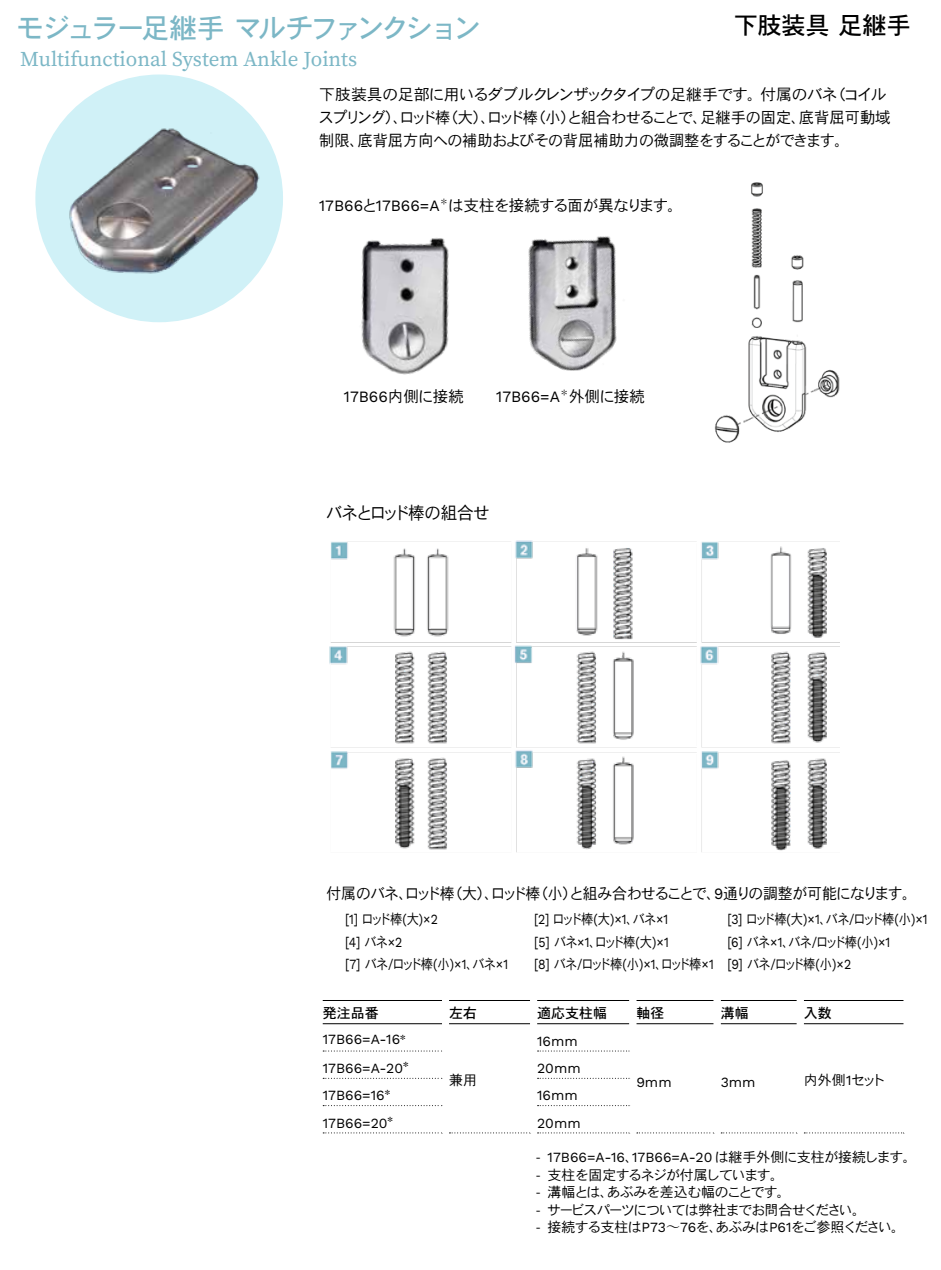
<style>
.page{position:relative;width:941px;height:1270px;background:#fff}
.page>*{position:absolute;margin:0;border:0;box-sizing:border-box;transform-origin:0 0}
.t1{font:28px "DFHS Gothic Std W5";letter-spacing:-.12em;color:#7cb7c6}
.t2{font:24.5px "DFHS Gothic Std W5";letter-spacing:-.025em;color:#000}
.t3{font:21px "Source Serif Pro";color:#7cb7c6}
.t4{font:17.5px "DFHS Gothic Std W3";letter-spacing:-.1em;color:#000;scale:.95 1}
.t5{font:15.75px/22.8px "DFHS Gothic Std W3";letter-spacing:-.055em;color:#000}
.t6{font:15.75px "DFHS Gothic Std W3";letter-spacing:-.09em;color:#000;scale:.95 1}
.t7{font:15.75px "Work Sans";color:#000}
.t8{font:14px/17.5px "DFHS Gothic Std W3";letter-spacing:-.085em;color:#000}
.t9{font:14px "Work Sans";color:#000}
.t10{font:14px "Work Sans";color:#000;scale:.88 1}
.t11{font:14px "DFHS Gothic Std W3";letter-spacing:-.24em;color:#000;scale:.88 1}
.t12{font:14px "DFHS Gothic Std W5";color:#000}
.s1{font-family:"Work Sans"}
.s2{font-family:"DFHS Gothic Std W3"}
.s3{font-family:"Myriad Pro"}
.s4{font-family:"Koz Min Pro"}
</style>
<div class="page">
<div style="left:35px;top:74px;width:248px;height:248px;background:#d0f1f7;border-radius:50%"></div>
<hr style="left:323px;top:999px;width:119px;height:1px;background:#000">
<hr style="left:449px;top:999px;width:81px;height:1px;background:#000">
<hr style="left:537px;top:999px;width:92px;height:1px;background:#000">
<hr style="left:636px;top:999px;width:78px;height:1px;background:#000">
<hr style="left:721px;top:999px;width:76px;height:1px;background:#000">
<hr style="left:804px;top:999px;width:100px;height:1px;background:#000">
<hr style="left:323px;top:1023px;width:119px;height:1px;background:#000">
<hr style="left:449px;top:1023px;width:81px;height:1px;background:#000">
<hr style="left:537px;top:1023px;width:92px;height:1px;background:#000">
<hr style="left:636px;top:1023px;width:78px;height:1px;background:#000">
<hr style="left:721px;top:1023px;width:76px;height:1px;background:#000">
<hr style="left:804px;top:1023px;width:100px;height:1px;background:#000">
<svg style="left:323px;top:1050px;width:119px;height:1px"></svg>
<svg style="left:537px;top:1050px;width:92px;height:1px"></svg>
<svg style="left:323px;top:1077px;width:119px;height:1px"></svg>
<svg style="left:537px;top:1077px;width:90px;height:1px"></svg>
<svg style="left:323px;top:1132px;width:119px;height:1px"></svg>
<svg style="left:449px;top:1132px;width:81px;height:1px"></svg>
<svg style="left:537px;top:1132px;width:92px;height:1px"></svg>
<svg style="left:637px;top:1132px;width:77px;height:1px"></svg>
<svg style="left:721px;top:1132px;width:76px;height:1px"></svg>
<svg style="left:804px;top:1132px;width:100px;height:1px"></svg>
<img style="left:55px;top:119px;width:211px;height:169px">
<img style="left:528px;top:236px;width:89px;height:134px">
<img style="left:329px;top:541px;width:510px;height:312px">
<img style="left:714px;top:182px;width:126px;height:261px">
<img style="left:361px;top:238px;width:88px;height:137px">
<h1 class="t1" style="left:17px;top:13px;width:466px">モジュラー足継手 マルチファンクション</h1>
<h2 class="t2" style="left:734px;top:12px;width:178px">下肢装具 足継手</h2>
<h3 class="t3" style="left:20px;top:45px;width:338px">Multifunctional System Ankle Joints</h3>
<p class="t5" style="left:319px;top:83px;width:573px">下肢装具の足部に用いるダブルクレンザックタイプの足継手です。付属のバネ（コイルスプリング）、ロッド棒（大）、ロッド棒（小）と組合わせることで、足継手の固定、底背屈可動域制限、底背屈方向への補助およびその背屈補助力の微調整をすることができます。</p>
<p class="t5" style="left:319px;top:193px;width:365px"><span class="s1">17B66</span>と<span class="s1">17B66=A</span><sup>＊</sup>は支柱を接続する面が異なります。</p>
<p class="t7" style="left:344px;top:384px;width:122px">17B66<span class="s2">内側に接続</span></p>
<p class="t7" style="left:496px;top:384px;width:150px">17B66=A<sup>＊</sup><span class="s2">外側に接続</span></p>
<p class="t4" style="left:326px;top:503px;width:174px">バネとロッド棒の組合せ</p>
<p class="t6" style="left:326px;top:885px;width:623px">付属のバネ、ロッド棒（大）、ロッド棒（小）と組み合わせることで、<span class="s1">9</span>通りの調整が可能になります。</p>
<p class="t10" style="left:345px;top:908px;width:107px">[1] <span class="s2">ロッド棒</span>(<span class="s2">大</span>)×2</p>
<p class="t10" style="left:534px;top:908px;width:154px">[2] <span class="s2">ロッド棒</span>(<span class="s2">大</span>)×1<span class="s2">、バネ</span>×1</p>
<p class="t11" style="left:727px;top:911px;width:229px"><span class="s1">[3]</span> ロッド棒<span class="s1">(</span>大<span class="s1">)×1</span>、バネ<span class="s1">/</span>ロッド棒<span class="s1">(</span>小<span class="s1">)×1</span></p>
<p class="t10" style="left:345px;top:930px;width:67px">[4] <span class="s2">バネ</span>×2</p>
<p class="t10" style="left:534px;top:930px;width:155px">[5] <span class="s2">バネ</span>×1<span class="s2">、ロッド棒</span>(<span class="s2">大</span>)×1</p>
<p class="t10" style="left:727px;top:930px;width:187px">[6] <span class="s2">バネ</span>×1<span class="s2">、バネ</span>/<span class="s2">ロッド棒</span>(<span class="s2">小</span>)×1</p>
<p class="t10" style="left:345px;top:953px;width:187px">[7] <span class="s2">バネ</span>/<span class="s2">ロッド棒</span>(<span class="s2">小</span>)×1<span class="s2">、バネ</span>×1</p>
<p class="t11" style="left:534px;top:956px;width:362px"><span class="s1">[8]</span> バネ<span class="s1">/</span>ロッド棒<span class="s1">(</span>小<span class="s1">)×1</span>、ロッド棒<span class="s1">×1 [9]</span> バネ<span class="s1">/</span>ロッド棒<span class="s1">(</span>小<span class="s1">)×2</span></p>
<p class="t12" style="left:323px;top:1005px;width:57px">発注品番</p>
<p class="t12" style="left:449px;top:1005px;width:29px">左右</p>
<p class="t12" style="left:537px;top:1005px;width:71px">適応支柱幅</p>
<p class="t12" style="left:636px;top:1005px;width:29px">軸径</p>
<p class="t12" style="left:721px;top:1005px;width:29px">溝幅</p>
<p class="t12" style="left:804px;top:1005px;width:29px">入数</p>
<p class="t9" style="left:323px;top:1028px;width:84px">17B66=A-16<span class="s2">*</span></p>
<p class="t8" style="left:449px;top:1070px;width:29px">兼用</p>
<p class="t9" style="left:537px;top:1030px;width:42px">16mm</p>
<p class="t9" style="left:323px;top:1057px;width:87px">17B66=A-20<span class="s2">*</span></p>
<p class="t9" style="left:537px;top:1057px;width:45px">20mm</p>
<p class="t9" style="left:323px;top:1084px;width:69px">17B66=16<span class="s2">*</span></p>
<p class="t9" style="left:537px;top:1084px;width:42px">16mm</p>
<p class="t9" style="left:323px;top:1111px;width:72px">17B66=20<span class="s2">*</span></p>
<p class="t9" style="left:537px;top:1111px;width:45px">20mm</p>
<p class="t9" style="left:636px;top:1070px;width:37px">9mm</p>
<p class="t9" style="left:721px;top:1070px;width:36px">3mm</p>
<p class="t8" style="left:804px;top:1070px;width:84px">内外側<span class="s1">1</span>セット</p>
<p class="t9" style="left:536px;top:1146px;width:382px"><span class="s3">-</span> 17B66=A-16<span class="s2">、</span>17B66=A-20 <span class="s2">は継手外側に支柱が接続します。</span></p>
<p class="t8" style="left:536px;top:1165px;width:370px"><span class="s3">-</span>　支柱を固定するネジが付属しています。<br><span class="s3">-</span>　溝幅とは、あぶみを差込む幅のことです。　<br><span class="s3">-</span>　サービスパーツについては弊社までお問合せください。<br><span class="s3">-</span>　接続する支柱は<span class="s1">P73</span><span class="s4">～</span><span class="s1">76</span>を、あぶみは<span class="s1">P61</span>をご参照ください。</p>
</div>
